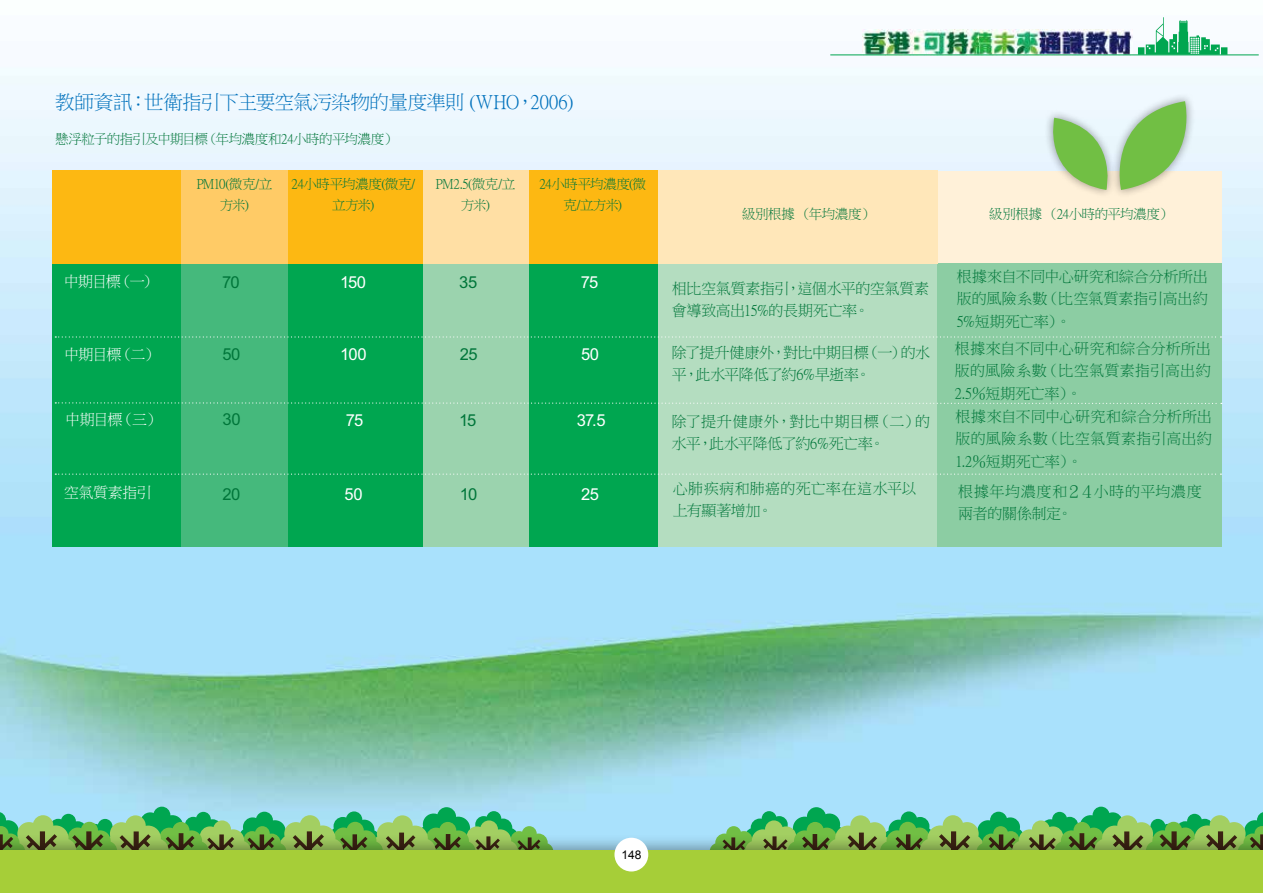
<style>
.page{position:relative;width:1263px;height:893px;background:#fff}
.page>*{position:absolute;margin:0;border:0;box-sizing:border-box;transform-origin:0 0}
.t1{font:19.5px "P Ming Li U";letter-spacing:-.02em;color:#0071bc}
.t2{font:500 16.5px "M Hei HK";letter-spacing:-.04em;color:#fff}
.t3{font:500 16.5px "M Hei HK";letter-spacing:-.03em;color:#00763a}
.t4{font:15px/22.6px "P Ming Li U";letter-spacing:-.005em;color:#00763a}
.t5{font:15px/22.5px "P Ming Li U";letter-spacing:-.04em;color:#00763a}
.t6{font:15px/22.5px "P Ming Li U";letter-spacing:-.025em;color:#00763a}
.t7{font:15px "P Ming Li U";letter-spacing:-.05em;color:#fff}
.t8{font:15px/22.5px "P Ming Li U";letter-spacing:.025em;color:#00763a}
.t9{font:15px/22.5px "P Ming Li U";letter-spacing:.015em;color:#00763a}
.t10{font:13.5px/21px "P Ming Li U";letter-spacing:-.035em;color:#00763a;text-align:center}
.t11{font:12px "Arial";color:#000}
</style>
<div class="page">
<img style="left:0;top:29px;width:1263px;height:805px">
<div style="left:937px;top:171px;width:284px;height:95px;background:#fff1d9"></div>
<div style="left:937px;top:264px;width:285px;height:283px;background:#8ccda3"></div>
<div style="left:53px;top:263px;width:128px;height:284px;background:#00a650"></div>
<div style="left:53px;top:170px;width:128px;height:94px;background:#fdb812"></div>
<div style="left:181px;top:263px;width:107px;height:284px;background:#45b97c"></div>
<div style="left:288px;top:263px;width:135px;height:284px;background:#00a650"></div>
<div style="left:528px;top:263px;width:135px;height:284px;background:#00a650"></div>
<div style="left:181px;top:170px;width:107px;height:94px;background:#ffcb66"></div>
<div style="left:288px;top:170px;width:135px;height:94px;background:#fdb812"></div>
<div style="left:528px;top:170px;width:135px;height:94px;background:#fdb812"></div>
<div style="left:658px;top:263px;width:279px;height:284px;background:#b4ddc0"></div>
<div style="left:658px;top:170px;width:280px;height:94px;background:#ffe7b9"></div>
<div style="left:423px;top:263px;width:105px;height:284px;background:#9bd3ae"></div>
<div style="left:423px;top:170px;width:105px;height:94px;background:#ffdfa4"></div>
<svg style="left:55px;top:336px;width:1166px;height:2px"></svg>
<svg style="left:55px;top:402px;width:1167px;height:3px"></svg>
<div style="left:1111px;top:93px;width:84px;height:106px;background:#000;opacity:.4"></div>
<div style="left:1044px;top:109px;width:72px;height:89px;background:#000;opacity:.4"></div>
<svg style="left:1041px;top:101px;width:160px;height:89px"></svg>
<svg style="left:55px;top:474px;width:1166px;height:1px"></svg>
<svg style="left:710px;top:807px;width:553px;height:27px;background:#78cba2"></svg>
<svg style="left:0;top:807px;width:553px;height:27px;background:#78caa0"></svg>
<div style="left:0;top:834px;width:1263px;height:59px;background:#000;opacity:.4"></div>
<div style="left:0;top:850px;width:1263px;height:43px;background:#a6ce38"></div>
<div style="left:614px;top:838px;width:34px;height:33px;background:#fff;border-radius:50%"></div>
<svg style="left:1138px;top:17px;width:89px;height:38px"></svg>
<hr style="left:830px;top:55px;width:429px;height:1px;background:#00a650">
<h1 class="t1" style="left:55px;top:92px;width:520px">教師資訊：世衛指引下主要空氣污染物的量度準則 (WHO，2006)</h1>
<p class="t10" style="left:55px;top:129px;width:343px">懸浮粒子的指引及中期目標（年均濃度和24小時的平均濃度）</p>
<p class="t10" style="left:292px;top:173px;width:125px">24小時平均濃度(微克/立方米)</p>
<p class="t10" style="left:539px;top:173px;width:108px">24小時平均濃度(微克/立方米)</p>
<p class="t10" style="left:197px;top:174px;width:77px">PM10(微克/立方米)</p>
<p class="t10" style="left:436px;top:173px;width:81px">PM2.5(微克/立方米)</p>
<p class="t7" style="left:64px;top:274px;width:95px">中期目標（一）</p>
<p class="t3" style="left:222px;top:270px;width:19px">70</p>
<p class="t2" style="left:340px;top:270px;width:28px">150</p>
<p class="t3" style="left:459px;top:270px;width:20px">35</p>
<p class="t2" style="left:581px;top:270px;width:19px">75</p>
<p class="t7" style="left:64px;top:347px;width:96px">中期目標（二）</p>
<p class="t3" style="left:222px;top:342px;width:20px">50</p>
<p class="t2" style="left:340px;top:342px;width:28px">100</p>
<p class="t3" style="left:460px;top:342px;width:19px">25</p>
<p class="t2" style="left:581px;top:342px;width:20px">50</p>
<p class="t7" style="left:65px;top:412px;width:97px">中期目標（三）</p>
<p class="t3" style="left:222px;top:407px;width:20px">30</p>
<p class="t2" style="left:346px;top:408px;width:19px">75</p>
<p class="t3" style="left:459px;top:408px;width:19px">15</p>
<p class="t2" style="left:577px;top:408px;width:30px">37.5</p>
<p class="t7" style="left:64px;top:485px;width:89px">空氣質素指引</p>
<p class="t3" style="left:222px;top:481px;width:19px">20</p>
<p class="t2" style="left:344px;top:481px;width:20px">50</p>
<p class="t3" style="left:460px;top:481px;width:19px">10</p>
<p class="t2" style="left:581px;top:481px;width:19px">25</p>
<p class="t10" style="left:742px;top:204px;width:133px">級別根據 （年均濃度）</p>
<p class="t6" style="left:672px;top:277px;width:259px">相比空氣質素指引，這個水平的空氣質素會導致高出15%的長期死亡率。</p>
<p class="t5" style="left:672px;top:341px;width:260px">除了提升健康外，對比中期目標（一）的水平，此水平降低了約6%早逝率。</p>
<p class="t4" style="left:672px;top:410px;width:260px">除了提升健康外，對比中期目標（二）的水平，此水平降低了約6%死亡率。</p>
<p class="t9" style="left:673px;top:477px;width:245px">心肺疾病和肺癌的死亡率在這水平以上有顯著增加。</p>
<p class="t10" style="left:989px;top:204px;width:184px">級別根據 （24小時的平均濃度）</p>
<p class="t4" style="left:957px;top:265px;width:252px;text-align:justify">根據來自不同中心研究和綜合分析所出版的風險系數（比空氣質素指引高出約5%短期死亡率）。</p>
<p class="t4" style="left:955px;top:337px;width:259px">根據來自不同中心研究和綜合分析所出版的風險系數（比空氣質素指引高出約<br>2.5％短期死亡率）。<br>根據來自不同中心研究和綜合分析所出版的風險系數（比空氣質素指引高出約<br>1.2％短期死亡率）。</p>
<p class="t8" style="left:958px;top:480px;width:245px">根據年均濃度和２４小時的平均濃度兩者的關係制定。</p>
<p class="t11" style="left:621px;top:847px;width:22px">148</p>
</div>
